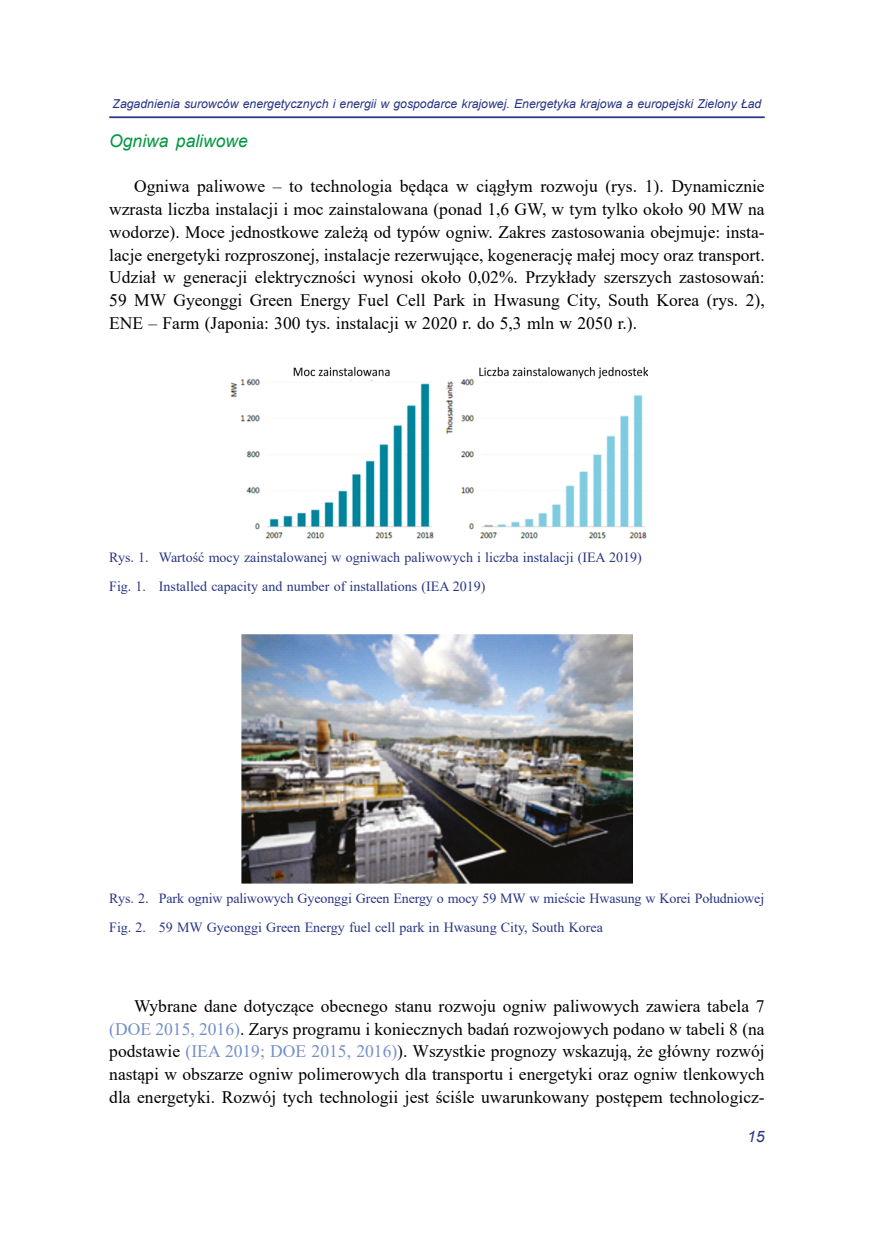
<style>
.page{position:relative;width:874px;height:1241px;background:#fff}
.page>*{position:absolute;margin:0;border:0;box-sizing:border-box;transform-origin:0 0}
.t1{font:17.5px/22.8px "Times New Roman";color:#000;text-align:justify}
.t2{font:italic 17.5px "Arial";color:#009840}
.t3{font:italic 15.75px "Arial";color:#283583}
.t4{font:14px/29.2px "Times New Roman";color:#283583}
.t5{font:italic 12.25px "Arial";color:#283583}
.s1{color:#748fc9}
</style>
<div class="page">
<hr style="left:109px;top:116px;width:655px;height:2px;background:#283583">
<img style="left:230px;top:366px;width:417px;height:173px">
<img style="left:242px;top:635px;width:389px;height:248px">
<p class="t5" style="left:112px;top:96px;width:650px">Zagadnienia surowców energetycznych i energii w gospodarce krajowej. Energetyka krajowa a europejski Zielony Ład</p>
<p class="t2" style="left:109px;top:129px;width:140px">Ogniwa paliwowe</p>
<p class="t1" style="left:109px;top:174px;width:656px;text-indent:25px">Ogniwa paliwowe – to technologia będąca w ciągłym rozwoju (rys. 1). Dynamicznie wzrasta liczba instalacji i moc zainstalowana (ponad 1,6 GW, w tym tylko około 90 MW na wodorze). Moce jednostkowe zależą od typów ogniw. Zakres zastosowania obejmuje: insta&shy;lacje energetyki rozproszonej, instalacje rezerwujące, kogenerację małej mocy oraz transport.<br>Udział w generacji elektryczności wynosi około 0,02%. Przykłady szerszych zastosowań:<br>59 MW Gyeonggi Green Energy Fuel Cell Park in Hwasung City, South Korea (rys. 2), ENE – Farm (Japonia: 300 tys. instalacji w 2020 r. do 5,3 mln w 2050 r.).</p>
<p class="t4" style="left:109px;top:542px;width:534px">Rys. 1. Wartość mocy zainstalowanej w ogniwach paliwowych i liczba instalacji (IEA 2019)<br>Fig. 1. Installed capacity and number of installations (IEA 2019)</p>
<p class="t4" style="left:109px;top:882px;width:656px">Rys. 2. Park ogniw paliwowych Gyeonggi Green Energy o mocy 59 MW w mieście Hwasung w Korei Południowej<br>Fig. 2. 59 MW Gyeonggi Green Energy fuel cell park in Hwasung City, South Korea</p>
<p class="t1" style="left:109px;top:993px;width:656px;text-indent:25px">Wybrane dane dotyczące obecnego stanu rozwoju ogniw paliwowych zawiera tabela 7 <span class="s1">(DOE 2015, 2016)</span>. Zarys programu i koniecznych badań rozwojowych podano w tabeli 8 (na podstawie <span class="s1">(IEA 2019; DOE 2015, 2016)</span>). Wszystkie prognozy wskazują, że główny rozwój nastąpi w obszarze ogniw polimerowych dla transportu i energetyki oraz ogniw tlenkowych dla energetyki. Rozwój tych technologii jest ściśle uwarunkowany postępem technologicz-</p>
<p class="t3" style="left:746px;top:1125px;width:19px">15</p>
</div>
